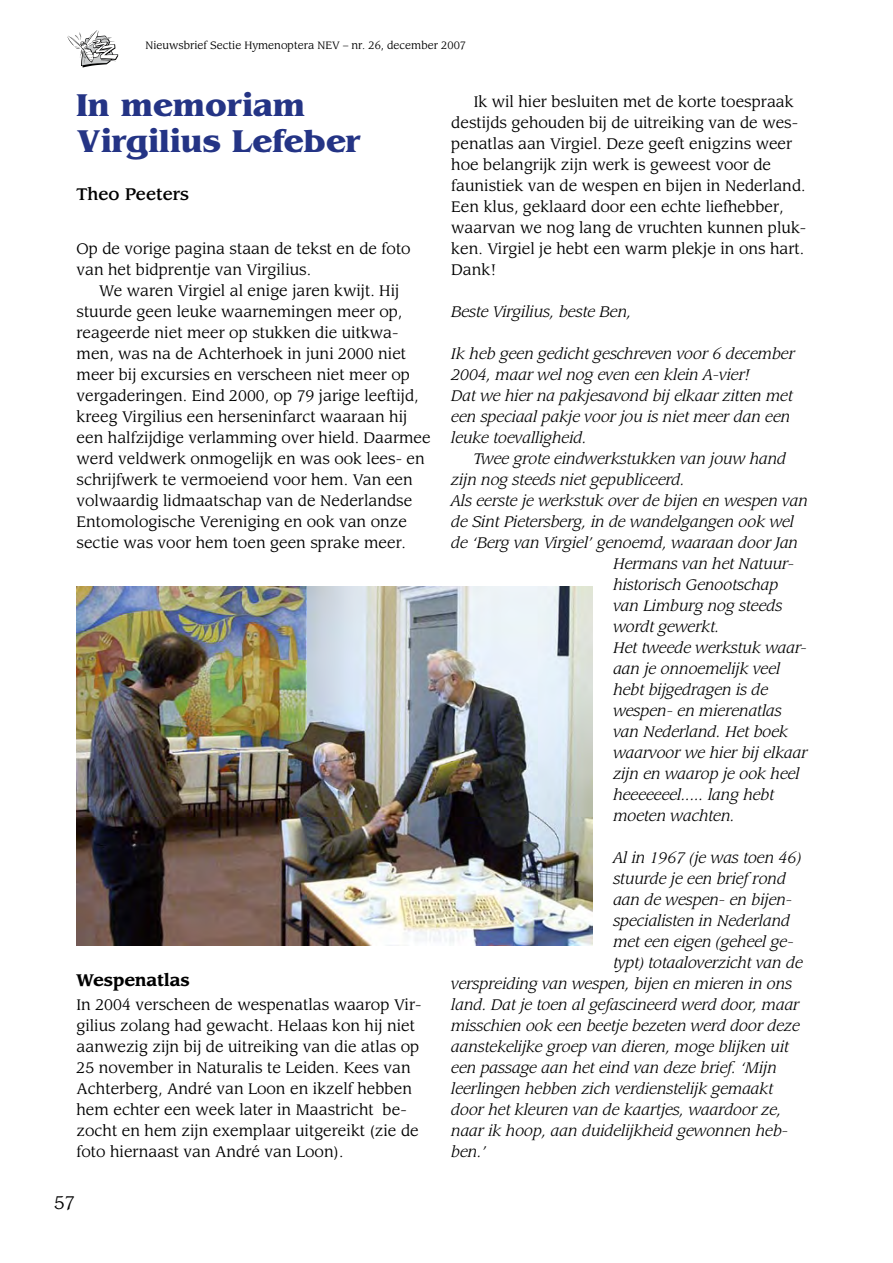
<style>
.page{position:relative;width:893px;height:1263px;background:#fff}
.page>*{position:absolute;margin:0;border:0;box-sizing:border-box;transform-origin:0 0}
.titel_artikel{font:700 33px/36px "Benguiat Std";color:#243485}
.t1{font:18px "Leawood Std";color:#000}
.titel_artikel_-_verm{font:500 16.5px "Leawood Std";color:#000}
.paragraaf_kop{font:700 16.5px "Leawood Std";color:#000}
.paragraaf_tekst{font:15px/21px "Leawood Std";color:#000}
.paragraaf_tekst-2{font:italic 15px/21px "Leawood Std";color:#000}
.t2{font:10.5px "Leawood Std";color:#000}
</style>
<div class="page">
<svg style="left:68px;top:30px;width:50px;height:38px"></svg>
<img style="left:77px;top:586px;width:515px;height:359px">
<p class="t2" style="left:146px;top:39px;width:322px">Nieuwsbrief Sectie Hymenoptera NEV – nr. 26, december 2007</p>
<p class="titel_artikel" style="left:77px;top:87px;width:285px">In memoriam<br>Virgilius Lefeber</p>
<p class="titel_artikel_-_verm" style="left:77px;top:184px;width:114px">Theo Peeters</p>
<p class="paragraaf_tekst" style="left:451px;top:91px;width:357px;text-indent:22px">Ik wil hier besluiten met de korte toespraak destijds gehouden bij de uitreiking van de wes&shy;penatlas aan Virgiel. Deze geeft enigzins weer hoe belangrijk zijn werk is geweest voor de faunistiek van de wespen en bijen in Nederland.<br>Een klus, geklaard door een echte liefhebber, waarvan we nog lang de vruchten kunnen pluk&shy;ken. Virgiel je hebt een warm plekje in ons hart.<br>Dank!</p>
<p class="paragraaf_tekst-2" style="left:451px;top:301px;width:182px">Beste Virgilius, beste Ben,</p>
<p class="paragraaf_tekst-2" style="left:451px;top:343px;width:345px">Ik heb geen gedicht geschreven voor 6 december<br>2004, maar wel nog even een klein A-vier!</p>
<p class="paragraaf_tekst-2" style="left:451px;top:385px;width:343px">Dat we hier na pakjesavond bij elkaar zitten met een speciaal pakje voor jou is niet meer dan een leuke toevalligheid.</p>
<p class="paragraaf_tekst-2" style="left:451px;top:448px;width:336px;text-indent:22px">Twee grote eindwerkstukken van jouw hand zijn nog steeds niet gepubliceerd.</p>
<p class="paragraaf_tekst-2" style="left:451px;top:490px;width:358px">Als eerste je werkstuk over de bijen en wespen van</p>
<p class="paragraaf_tekst-2" style="left:451px;top:511px;width:344px">de Sint Pietersberg, in de wandelgangen ook wel</p>
<p class="paragraaf_tekst-2" style="left:451px;top:532px;width:348px">de ‘Berg van Virgiel’ genoemd, waaraan door Jan</p>
<p class="paragraaf_tekst-2" style="left:613px;top:553px;width:182px">Hermans van het Natuur-</p>
<p class="paragraaf_tekst-2" style="left:613px;top:574px;width:166px">historisch Genootschap</p>
<p class="paragraaf_tekst-2" style="left:613px;top:595px;width:170px">van Limburg nog steeds</p>
<p class="paragraaf_tekst-2" style="left:613px;top:616px;width:108px">wordt gewerkt.</p>
<p class="paragraaf_tekst-2" style="left:613px;top:637px;width:196px">Het tweede werkstuk waar&shy;aan je onnoemelijk veel hebt bijgedragen is de wespen- en mierenatlas van Nederland. Het boek waarvoor we hier bij elkaar zijn en waarop je ook heel heeeeeeel..... lang hebt moeten wachten.</p>
<p class="paragraaf_tekst-2" style="left:613px;top:847px;width:189px">Al in 1967 (je was toen 46)</p>
<p class="paragraaf_tekst-2" style="left:613px;top:868px;width:174px">stuurde je een brief rond</p>
<p class="paragraaf_tekst-2" style="left:613px;top:889px;width:180px">aan de wespen- en bijen-</p>
<p class="paragraaf_tekst-2" style="left:613px;top:910px;width:178px">specialisten in Nederland</p>
<p class="paragraaf_tekst-2" style="left:613px;top:931px;width:182px">met een eigen (geheel ge-</p>
<p class="paragraaf_tekst-2" style="left:613px;top:952px;width:191px">typt) totaaloverzicht van de</p>
<p class="paragraaf_tekst-2" style="left:451px;top:973px;width:342px">verspreiding van wespen, bijen en mieren in ons</p>
<p class="paragraaf_tekst-2" style="left:451px;top:994px;width:350px">land. Dat je toen al gefascineerd werd door, maar</p>
<p class="paragraaf_tekst-2" style="left:451px;top:1015px;width:350px">misschien ook een beetje bezeten werd door deze</p>
<p class="paragraaf_tekst-2" style="left:451px;top:1036px;width:339px">aanstekelijke groep van dieren, moge blijken uit</p>
<p class="paragraaf_tekst-2" style="left:451px;top:1057px;width:327px">een passage aan het eind van deze brief. ‘Mijn</p>
<p class="paragraaf_tekst-2" style="left:451px;top:1078px;width:323px">leerlingen hebben zich verdienstelijk gemaakt</p>
<p class="paragraaf_tekst-2" style="left:451px;top:1099px;width:332px">door het kleuren van de kaartjes, waardoor ze,</p>
<p class="paragraaf_tekst-2" style="left:451px;top:1120px;width:339px">naar ik hoop, aan duidelijkheid gewonnen heb-</p>
<p class="paragraaf_tekst-2" style="left:451px;top:1141px;width:37px">ben.’</p>
<p class="paragraaf_tekst" style="left:77px;top:238px;width:336px">Op de vorige pagina staan de tekst en de foto van het bidprentje van Virgilius.</p>
<p class="paragraaf_tekst" style="left:77px;top:280px;width:356px;text-indent:23px">We waren Virgiel al enige jaren kwijt. Hij stuurde geen leuke waarnemingen meer op, reageerde niet meer op stukken die uitkwa&shy;men, was na de Achterhoek in juni 2000 niet meer bij excursies en verscheen niet meer op vergaderingen. Eind 2000, op 79 jarige leeftijd, kreeg Virgilius een herseninfarct waaraan hij een halfzijdige verlamming over hield. Daarmee werd veldwerk onmogelijk en was ook lees- en schrijfwerk te vermoeiend voor hem. Van een volwaardig lidmaatschap van de Nederlandse Entomologische Vereniging en ook van onze sectie was voor hem toen geen sprake meer.</p>
<p class="paragraaf_kop" style="left:77px;top:970px;width:115px">Wespenatlas</p>
<p class="paragraaf_tekst" style="left:77px;top:994px;width:346px">In 2004 verscheen de wespenatlas waarop Vir&shy;gilius zolang had gewacht. Helaas kon hij niet</p>
<p class="paragraaf_tekst" style="left:77px;top:1036px;width:344px">aanwezig zijn bij de uitreiking van die atlas op<br>25 november in Naturalis te Leiden. Kees van</p>
<p class="paragraaf_tekst" style="left:77px;top:1078px;width:344px">Achterberg, André van Loon en ikzelf hebben hem echter een week later in Maastricht be&shy;zocht en hem zijn exemplaar uitgereikt (zie de foto hiernaast van André van Loon).</p>
<p class="t1" style="left:54px;top:1192px;width:23px">57</p>
</div>
